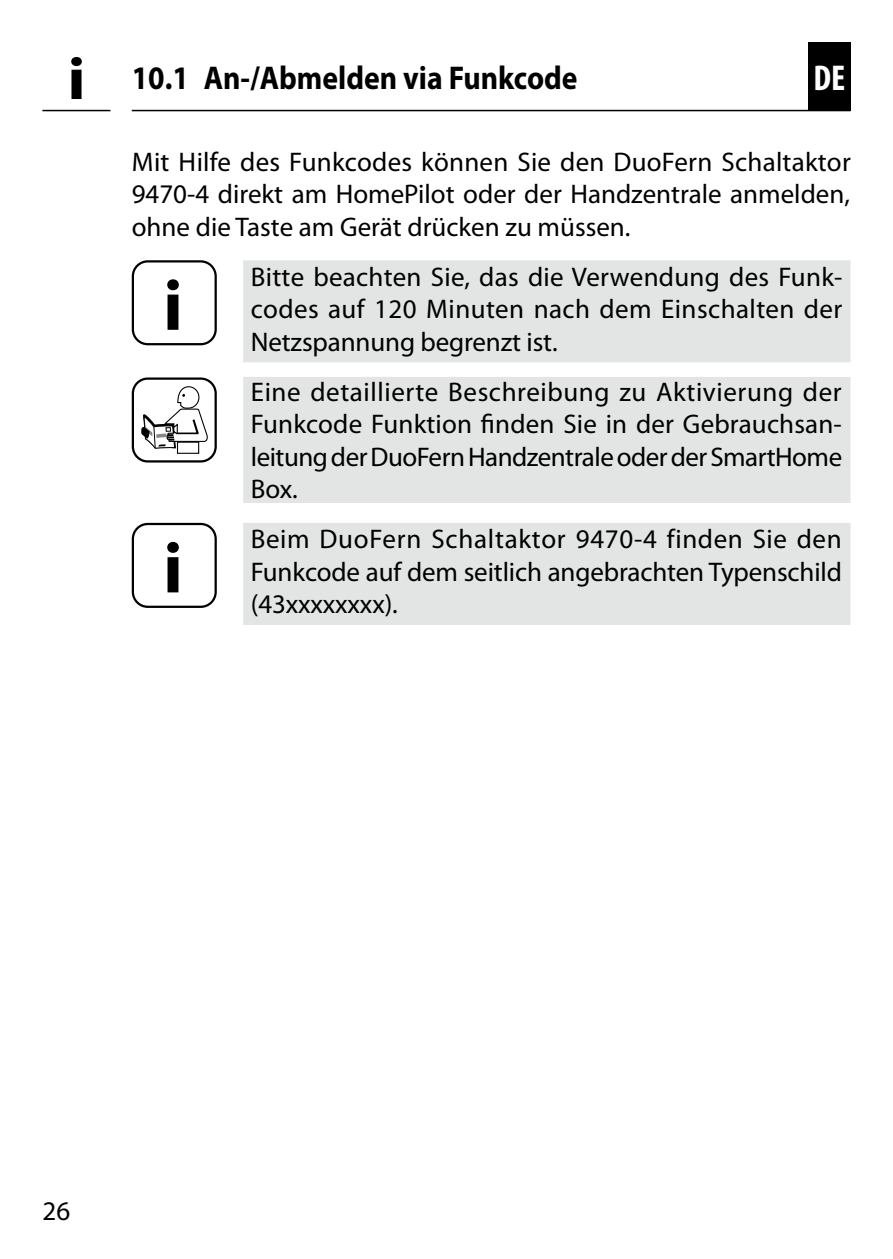
<style>
.page{position:relative;width:893px;height:1259px;background:#fff}
.page>*{position:absolute;margin:0;border:0;box-sizing:border-box;transform-origin:0 0}
.t1{font:700 72px "Myriad Pro";color:#000}
.t2{font:700 condensed 36px "Myriad Pro";color:#fff}
.t3{font:700 33px "Myriad Pro";color:#000;scale:.9 1}
.t4{font:27px/32.4px "Myriad Pro";letter-spacing:-.005em;color:#000;text-align:justify}
.s1{font-size:60px}
</style>
<div class="page">
<div style="left:808px;top:42px;width:42px;height:69px;background:#000"></div>
<div style="left:243px;top:260px;width:607px;height:102px;background:#e3e4e4"></div>
<div style="left:243px;top:377px;width:607px;height:126px;background:#e3e4e4"></div>
<div style="left:243px;top:523px;width:607px;height:102px;background:#e3e4e4"></div>
<div style="left:132px;top:260px;width:85px;height:85px;border:2px solid #000;border-radius:15px"></div>
<div style="left:177px;top:441px;width:22px;height:13px;border:1px solid #000"></div>
<svg style="left:142px;top:386px;width:66px;height:63px"></svg>
<div style="left:132px;top:377px;width:85px;height:85px;border:2px solid #000;border-radius:15px"></div>
<div style="left:132px;top:523px;width:85px;height:85px;border:2px solid #000;border-radius:15px"></div>
<hr style="left:132px;top:110px;width:719px;height:1px;background:#000">
<hr style="left:42px;top:110px;width:68px;height:1px;background:#000">
<p class="t3" style="left:67px;top:59px;width:568px"><span class="s1">i</span> 10.1 An-/Abmelden via Funkcode</p>
<h2 class="t2" style="left:813px;top:58px;width:33px">DE</h2>
<p class="t4" style="left:132px;top:146px;width:721px">Mit Hilfe des Funkcodes können Sie den DuoFern Schaltaktor 9470-4 direkt am HomePilot oder der Handzentrale anmelden, ohne die Taste am Gerät drücken zu müssen.</p>
<h1 class="t1" style="left:163px;top:265px;width:21px">i</h1>
<h1 class="t1" style="left:163px;top:528px;width:21px">i</h1>
<p class="t4" style="left:251px;top:261px;width:593px">Bitte beachten Sie, das die Verwendung des Funk&shy;codes auf 120 Minuten nach dem Einschalten der Netzspannung begrenzt ist.</p>
<p class="t4" style="left:251px;top:376px;width:593px">Eine detaillierte Beschreibung zu Aktivierung der Funkcode Funktion finden Sie in der Gebrauchsan&shy;leitung der DuoFern Handzentrale oder der SmartHome Box.</p>
<p class="t4" style="left:251px;top:523px;width:593px">Beim DuoFern Schaltaktor 9470-4 finden Sie den Funkcode auf dem seitlich angebrachten Typenschild (43xxxxxxxx).</p>
<p class="t4" style="left:43px;top:1195px;width:29px">26</p>
</div>
